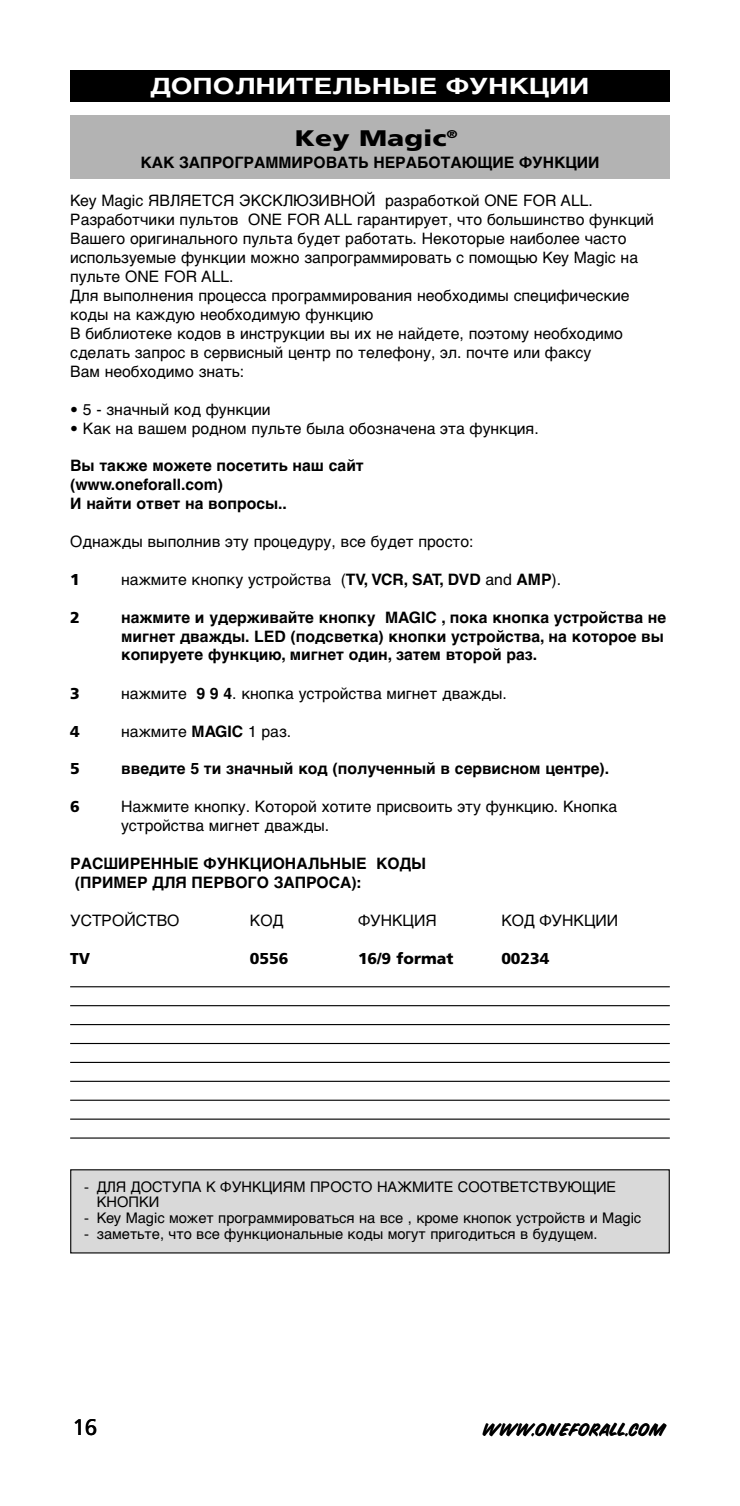
<style>
.page{position:relative;width:740px;height:1506px;background:#fff}
.page>*{position:absolute;margin:0;border:0;box-sizing:border-box;transform-origin:0 0}
.t1{font:700 22.5px "Helvetica Cyr";color:#fff;scale:1.25 1}
.t2{font:900 22.5px "Frutiger";color:#000;scale:1.25 1}
.t3{font:22.5px "Frutiger";color:#000}
.t4{font:15.75px/18.9px "Helvetica Cyr Upright";color:#000}
.t5{font:700 15.75px/18.9px "Helvetica Cyr";color:#000}
.t6{font:900 15.75px "Frutiger";color:#000}
.t7{font:14.62px/15.8px "Helvetica Cyr Upright";color:#000}
.t8{font:13.5px "Snyder Speed";letter-spacing:.035em;color:#000}
.s1{font-family:"Frutiger"}
.s2{font-family:"Helvetica Cyr";font-weight:700}
</style>
<div class="page">
<div style="left:70px;top:115px;width:600px;height:64px;background:#b3b3b3"></div>
<hr style="left:70px;top:986px;width:600px;height:1px;background:#000">
<hr style="left:70px;top:1005px;width:600px;height:1px;background:#000">
<hr style="left:70px;top:1023px;width:600px;height:2px;background:#000">
<hr style="left:70px;top:1042px;width:600px;height:2px;background:#000">
<hr style="left:70px;top:1061px;width:600px;height:1px;background:#000">
<hr style="left:70px;top:1080px;width:600px;height:1px;background:#000">
<hr style="left:70px;top:1099px;width:600px;height:1px;background:#000">
<hr style="left:70px;top:1118px;width:600px;height:1px;background:#000">
<hr style="left:70px;top:1137px;width:600px;height:1px;background:#000">
<div style="left:71px;top:1170px;width:598px;height:82px;background:#d9d9d9"></div>
<div style="left:70px;top:70px;width:600px;height:32px;background:#000"></div>
<h1 class="t1" style="left:150px;top:78px;width:353px">ДОПОЛНИТЕЛЬНЫЕ ФУНКЦИИ</h1>
<h1 class="t2" style="left:295px;top:129px;width:132px">Key Magic<sup>®</sup></h1>
<p class="t5" style="left:140px;top:155px;width:461px">КАК ЗАПРОГРАММИРОВАТЬ НЕРАБОТАЮЩИЕ ФУНКЦИИ</p>
<p class="t4" style="left:70px;top:193px;width:585px">Key Magic ЯВЛЯЕТСЯ ЭКСКЛЮЗИВНОЙ разработкой ONE FOR ALL.<br>Разработчики пультов ONE FOR ALL гарантирует, что большинство функций Вашего оригинального пульта будет работать. Некоторые наиболее часто используемые функции можно запрограммировать с помощью Key Magic на пульте ONE FOR ALL.<br>Для выполнения процесса программирования необходимы специфические коды на каждую необходимую функцию<br>В библиотеке кодов в инструкции вы их не найдете, поэтому необходимо сделать запрос в сервисный центр по телефону, эл. почте или факсу<br>Вам необходимо знать:</p>
<p class="t4" style="left:70px;top:401px;width:202px"><span class="s1">•</span> 5 - значный код функции</p>
<p class="t4" style="left:70px;top:420px;width:470px"><span class="s1">•</span> Как на вашем родном пульте была обозначена эта функция.</p>
<p class="t5" style="left:70px;top:458px;width:295px">Вы также можете посетить наш сайт (www.oneforall.com)<br>И найти ответ на вопросы..</p>
<p class="t4" style="left:70px;top:533px;width:405px">Однажды выполнив эту процедуру, все будет просто:</p>
<p class="t6" style="left:70px;top:573px;width:11px">1</p>
<p class="t4" style="left:121px;top:571px;width:441px">нажмите кнопку устройства (<span class="s2">TV, VCR, SAT, DVD</span> and <span class="s2">AMP</span>).</p>
<p class="t6" style="left:70px;top:611px;width:11px">2</p>
<p class="t5" style="left:121px;top:609px;width:547px">нажмите и удерживайте кнопку MAGIC , пока кнопка устройства не мигнет дважды. LED (подсветка) кнопки устройства, на которое вы копируете функцию, мигнет один, затем второй раз.</p>
<p class="t6" style="left:70px;top:687px;width:11px">3</p>
<p class="t4" style="left:121px;top:685px;width:387px">нажмите <span class="s2">9 9 4</span>. кнопка устройства мигнет дважды.</p>
<p class="t6" style="left:70px;top:724px;width:11px">4</p>
<p class="t4" style="left:121px;top:723px;width:172px">нажмите <span class="s2">MAGIC</span> 1 раз.</p>
<p class="t6" style="left:70px;top:762px;width:11px">5</p>
<p class="t5" style="left:121px;top:761px;width:489px">введите 5 ти значный код (полученный в сервисном центре).</p>
<p class="t6" style="left:70px;top:800px;width:11px">6</p>
<p class="t4" style="left:121px;top:798px;width:498px">Нажмите кнопку. Которой хотите присвоить эту функцию. Кнопка устройства мигнет дважды.</p>
<p class="t5" style="left:75px;top:854px;width:353px;text-indent:-5px">РАСШИРЕННЫЕ ФУНКЦИОНАЛЬНЫЕ КОДЫ (ПРИМЕР ДЛЯ ПЕРВОГО ЗАПРОСА):</p>
<p class="t4" style="left:70px;top:912px;width:111px">УСТРОЙСТВО</p>
<p class="t4" style="left:250px;top:912px;width:35px">КОД</p>
<p class="t4" style="left:358px;top:912px;width:80px">ФУНКЦИЯ</p>
<p class="t4" style="left:501px;top:912px;width:118px">КОД ФУНКЦИИ</p>
<p class="t6" style="left:70px;top:951px;width:22px">TV</p>
<p class="t6" style="left:250px;top:951px;width:40px">0556</p>
<p class="t6" style="left:358px;top:951px;width:97px">16/9 format</p>
<p class="t6" style="left:501px;top:951px;width:50px">00234</p>
<p class="t7" style="left:97px;top:1179px;width:521px;text-indent:-13px"><span class="s1">-</span> ДЛЯ ДОСТУПА К ФУНКЦИЯМ ПРОСТО НАЖМИТЕ СООТВЕТСТВУЮЩИЕ<br>КНОПКИ</p>
<p class="t7" style="left:84px;top:1211px;width:559px"><span class="s1">-</span> Key Magic может программироваться на все , кроме кнопок устройств и Magic</p>
<p class="t7" style="left:84px;top:1227px;width:515px"><span class="s1">-</span> заметьте, что все функциональные коды могут пригодиться в будущем.</p>
<h1 class="t3" style="left:72px;top:1417px;width:26px">16</h1>
<p class="t8" style="left:483px;top:1421px;width:184px">WWW.ONEFORALL.COM</p>
</div>
